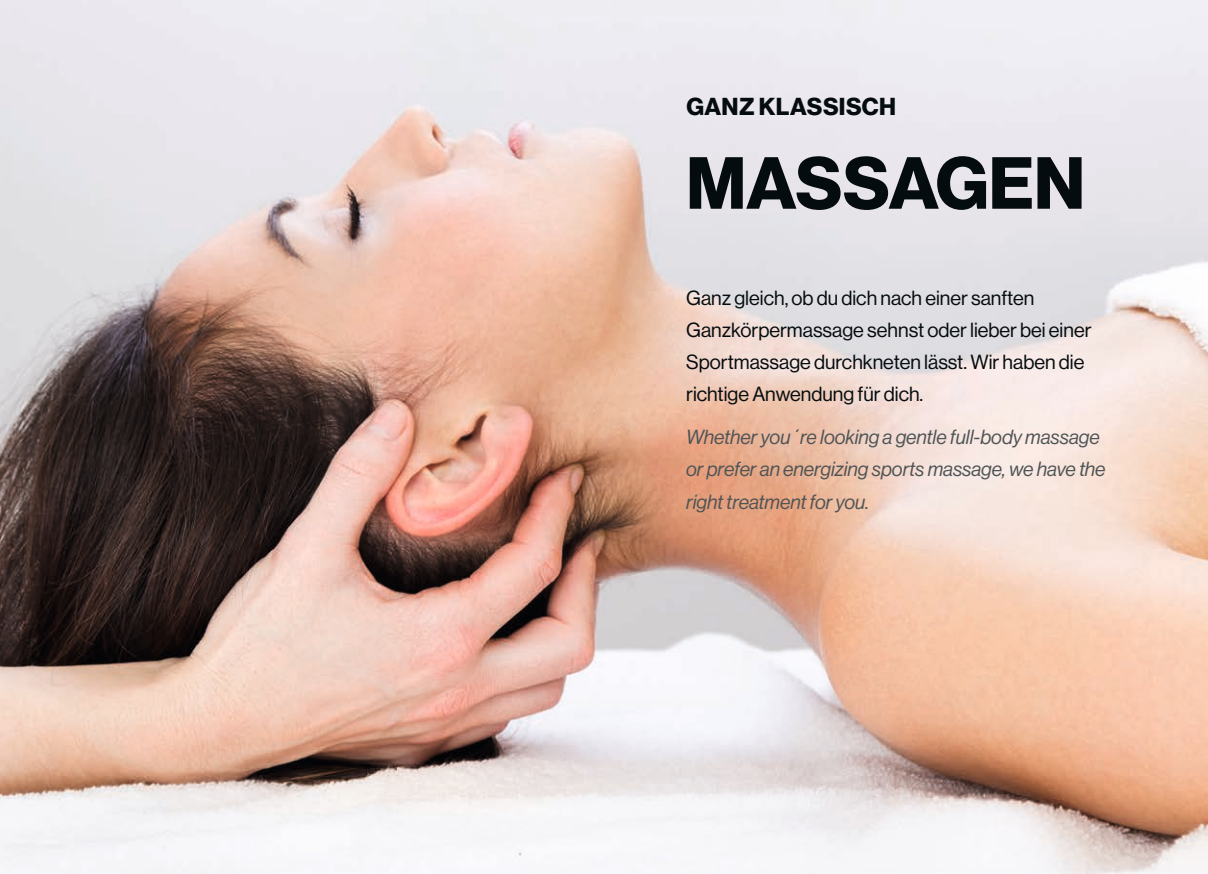
<style>
.page{position:relative;width:1208px;height:874px;background:#fff}
.page>*{position:absolute;margin:0;border:0;box-sizing:border-box;transform-origin:0 0}
.t1{font:72px "N Haas Grotesk DS Pro 75 Bd";color:#050c0f}
.t2{font:24px "N Haas Grotesk DS Pro 75 Bd";letter-spacing:.015em;color:#050c0f}
.t3{font:20px/32px "N Haas Grotesk DS Pro 55 Rg";color:#050c0f}
.t4{font:20px/32px "N Haas Grotesk DS Pro 56 It";color:#4e5456}
</style>
<div class="page">
<img style="left:0;top:0;width:1208px;height:873px">
<p class="t2" style="left:686px;top:92px;width:211px">GANZ KLASSISCH</p>
<h1 class="t1" style="left:686px;top:141px;width:400px">MASSAGEN</h1>
<p class="t3" style="left:686px;top:282px;width:407px">Ganz gleich, ob du dich nach einer sanften Ganzkörpermassage sehnst oder lieber bei einer Sportmassage durchkneten lässt. Wir haben die richtige Anwendung für dich.</p>
<p class="t4" style="left:686px;top:421px;width:421px">Whether you´re looking a gentle full-body massage or prefer an energizing sports massage, we have the right treatment for you.</p>
</div>
